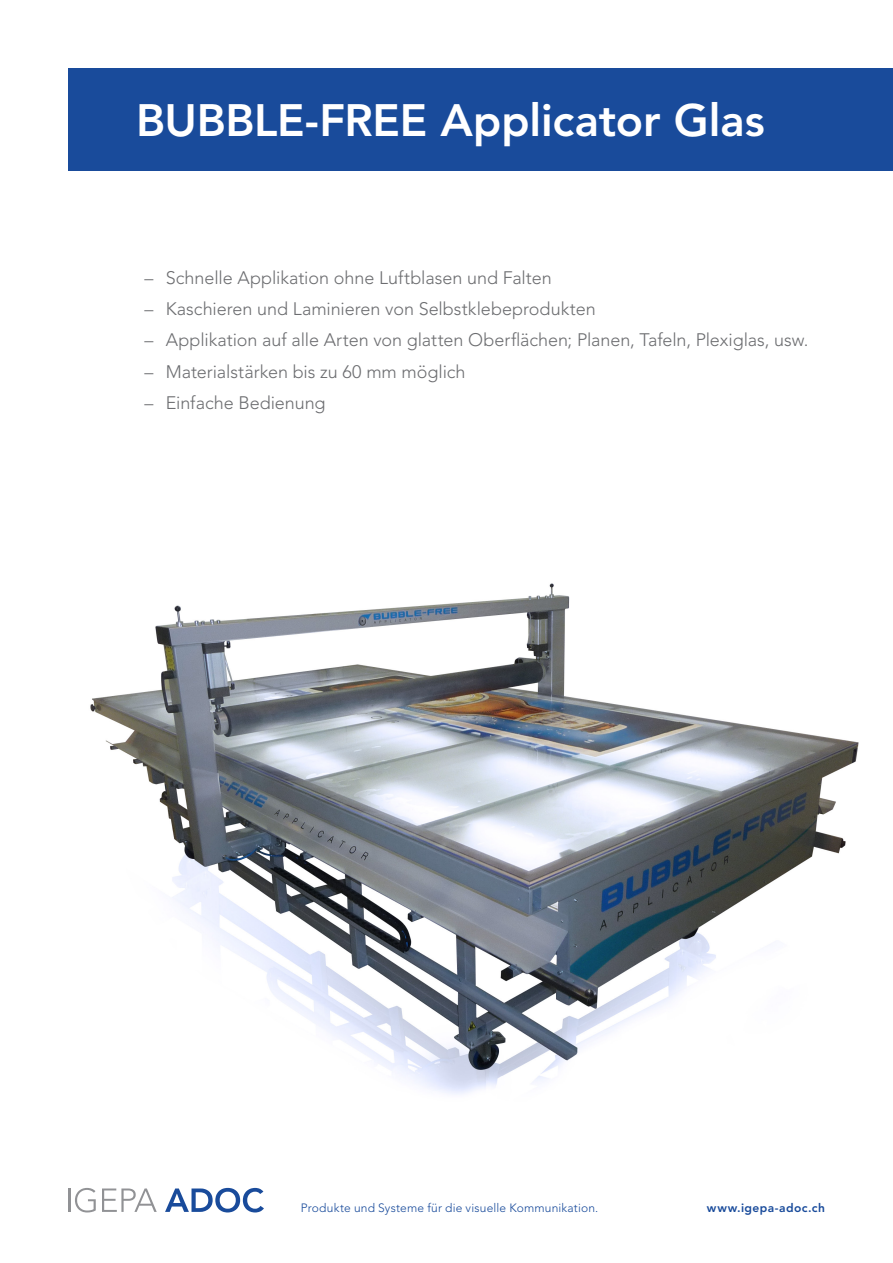
<style>
.page{position:relative;width:893px;height:1263px;background:#fff}
.page>*{position:absolute;margin:0;border:0;box-sizing:border-box;transform-origin:0 0}
.t1{font:800 45px "Avenir LT Std";letter-spacing:-.005em;color:#fff}
.t2{font:300 18px "Avenir LT Std";letter-spacing:-.005em;color:#6c6d70}
.t3{font:300 12px "Avenir LT Std";letter-spacing:.015em;color:#194b9b}
.t4{font:800 12px "Avenir LT Std";letter-spacing:.035em;color:#194b9b}
</style>
<div class="page">
<hr style="left:68px;top:1188px;width:2px;height:24px;background:#919295">
<svg style="left:75px;top:1188px;width:21px;height:24px"></svg>
<svg style="left:102px;top:1188px;width:55px;height:24px"></svg>
<svg style="left:165px;top:1188px;width:99px;height:24px"></svg>
<div style="left:68px;top:68px;width:825px;height:102px;background:#194b9b"></div>
<img style="left:90px;top:583px;width:769px;height:512px">
<p class="t1" style="left:136px;top:94px;width:630px">BUBBLE-FREE Applicator Glas</p>
<p class="t2" style="left:145px;top:267px;width:409px">– Schnelle Applikation ohne Luftblasen und Falten</p>
<p class="t2" style="left:145px;top:298px;width:453px">– Kaschieren und Laminieren von Selbstklebeprodukten</p>
<p class="t2" style="left:145px;top:329px;width:665px">– Applikation auf alle Arten von glatten Oberflächen; Planen, Tafeln, Plexiglas, usw.</p>
<p class="t2" style="left:145px;top:361px;width:323px">– Materialstärken bis zu 60 mm möglich</p>
<p class="t2" style="left:145px;top:392px;width:183px">– Einfache Bedienung</p>
<p class="t3" style="left:301px;top:1201px;width:299px">Produkte und Systeme für die visuelle Kommunikation.</p>
<p class="t4" style="left:707px;top:1201px;width:120px">www.igepa-adoc.ch</p>
</div>
